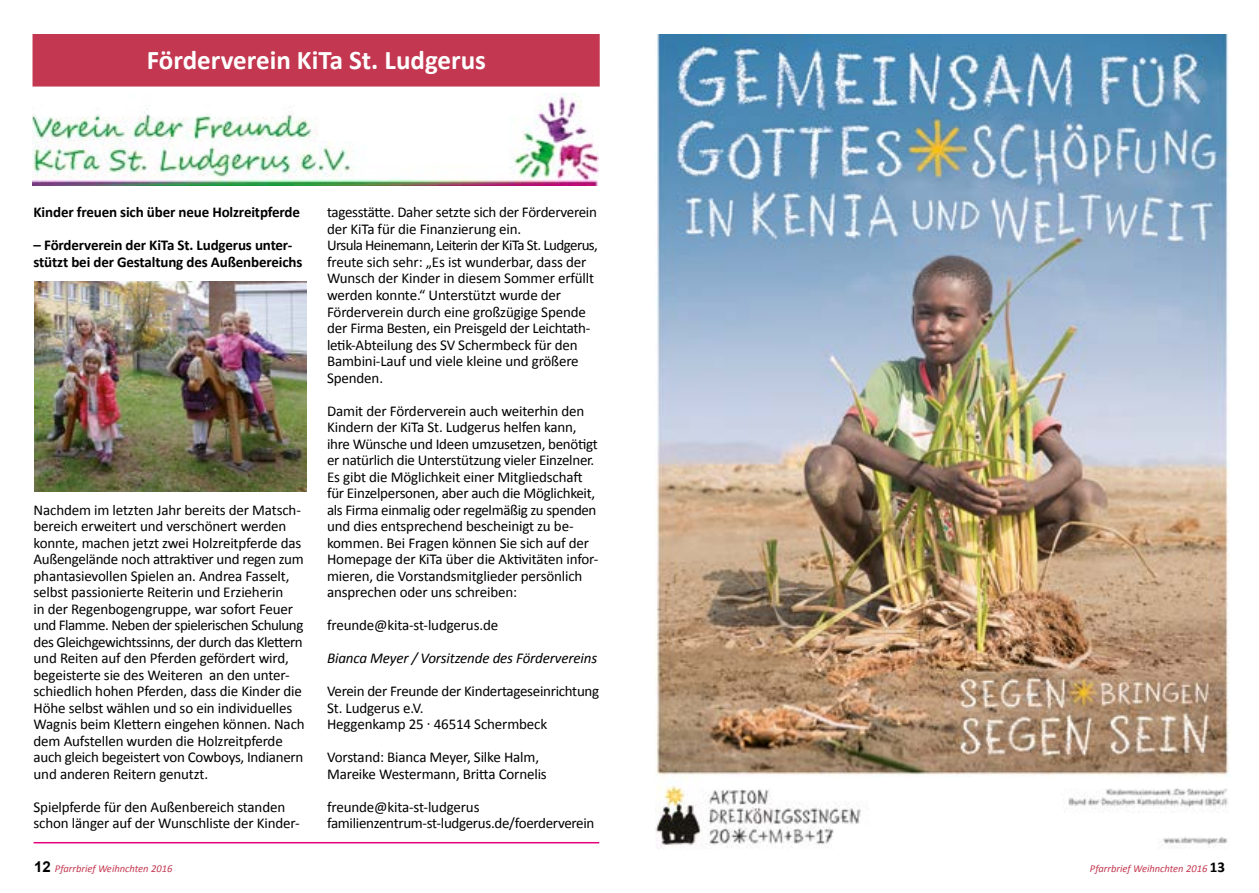
<style>
.page{position:relative;width:1259px;height:893px;background:#fff}
.page>*{position:absolute;margin:0;border:0;box-sizing:border-box;transform-origin:0 0}
.t1{font:700 27px "Calibri";color:#fff}
.t2{font:15px/16.5px "Calibri";letter-spacing:-.01em;color:#000}
.t3{font:700 15px/16.5px "Calibri";letter-spacing:-.01em;color:#000}
.t4{font:italic 15px "Calibri";letter-spacing:-.01em;color:#000}
.t5{font:italic 10.5px "Calibri";color:#c33750}
.s1{font-family:"Arial";font-weight:700;font-style:normal;font-size:15px;color:#000}
.s2{font-weight:700;font-style:normal;font-size:15px;color:#000}
</style>
<div class="page">
<div style="left:33px;top:34px;width:567px;height:53px;background:#c33750;border:2px solid #c33750"></div>
<hr style="left:34px;top:842px;width:565px;height:1px;background:#e6007d">
<img style="left:33px;top:94px;width:565px;height:92px">
<img style="left:655px;top:34px;width:574px;height:815px">
<img style="left:34px;top:282px;width:272px;height:209px">
<h1 class="t1" style="left:147px;top:43px;width:340px">Förderverein KiTa St. Ludgerus</h1>
<p class="t3" style="left:34px;top:204px;width:268px">Kinder freuen sich über neue Holzreitpferde</p>
<p class="t3" style="left:34px;top:237px;width:270px">– Förderverein der KiTa St. Ludgerus unter&shy;stützt bei der Gestaltung des Außenbereichs</p>
<p class="t2" style="left:34px;top:501px;width:273px">Nachdem im letzten Jahr bereits der Matsch&shy;bereich erweitert und verschönert werden konnte, machen jetzt zwei Holzreitpferde das Außengelände noch attraktiver und regen zum phantasievollen Spielen an. Andrea Fasselt, selbst passionierte Reiterin und Erzieherin<br>in der Regenbogengruppe, war sofort Feuer und Flamme. Neben der spielerischen Schulung des Gleichgewichtssinns, der durch das Klettern und Reiten auf den Pferden gefördert wird, begeisterte sie des Weiteren an den unter&shy;schiedlich hohen Pferden, dass die Kinder die Höhe selbst wählen und so ein individuelles Wagnis beim Klettern eingehen können. Nach dem Aufstellen wurden die Holzreitpferde auch gleich begeistert von Cowboys, Indianern und anderen Reitern genutzt.</p>
<p class="t2" style="left:34px;top:798px;width:268px">Spielpferde für den Außenbereich standen schon länger auf der Wunschliste der Kinder-</p>
<p class="t2" style="left:327px;top:204px;width:272px">tagesstätte. Daher setzte sich der Förderverein der KiTa für die Finanzierung ein.<br>Ursula Heinemann, Leiterin der KiTa St. Ludgerus, freute sich sehr: „Es ist wunderbar, dass der Wunsch der Kinder in diesem Sommer erfüllt werden konnte.“ Unterstützt wurde der Förderverein durch eine großzügige Spende der Firma Besten, ein Preisgeld der Leichtath&shy;letik-Abteilung des SV Schermbeck für den Bambini-Lauf und viele kleine und größere Spenden.</p>
<p class="t2" style="left:327px;top:402px;width:273px">Damit der Förderverein auch weiterhin den Kindern der KiTa St. Ludgerus helfen kann, ihre Wünsche und Ideen umzusetzen, benötigt er natürlich die Unterstützung vieler Einzelner.<br>Es gibt die Möglichkeit einer Mitgliedschaft für Einzelpersonen, aber auch die Möglichkeit, als Firma einmalig oder regelmäßig zu spenden und dies entsprechend bescheinigt zu be&shy;kommen. Bei Fragen können Sie sich auf der Homepage der KiTa über die Aktivitäten infor&shy;mieren, die Vorstandsmitglieder persönlich ansprechen oder uns schreiben:</p>
<p class="t2" style="left:327px;top:616px;width:173px">freunde@kita-st-ludgerus.de</p>
<p class="t4" style="left:327px;top:649px;width:272px">Bianca Meyer / Vorsitzende des Fördervereins</p>
<p class="t2" style="left:327px;top:682px;width:274px">Verein der Freunde der Kindertageseinrichtung<br>St. Ludgerus e.V.<br>Heggenkamp 25 · 46514 Schermbeck</p>
<p class="t2" style="left:327px;top:748px;width:221px">Vorstand: Bianca Meyer, Silke Halm,<br>Mareike Westermann, Britta Cornelis</p>
<p class="t2" style="left:327px;top:798px;width:269px">freunde@kita-st-ludgerus familienzentrum-st-ludgerus.de/foerderverein</p>
<p class="t5" style="left:34px;top:862px;width:140px"><span class="s1">12</span> Pfarrbrief Weihnchten 2016</p>
<p class="t5" style="left:1090px;top:862px;width:137px">Pfarrbrief Weihnchten 2016 <span class="s2">13</span></p>
</div>
